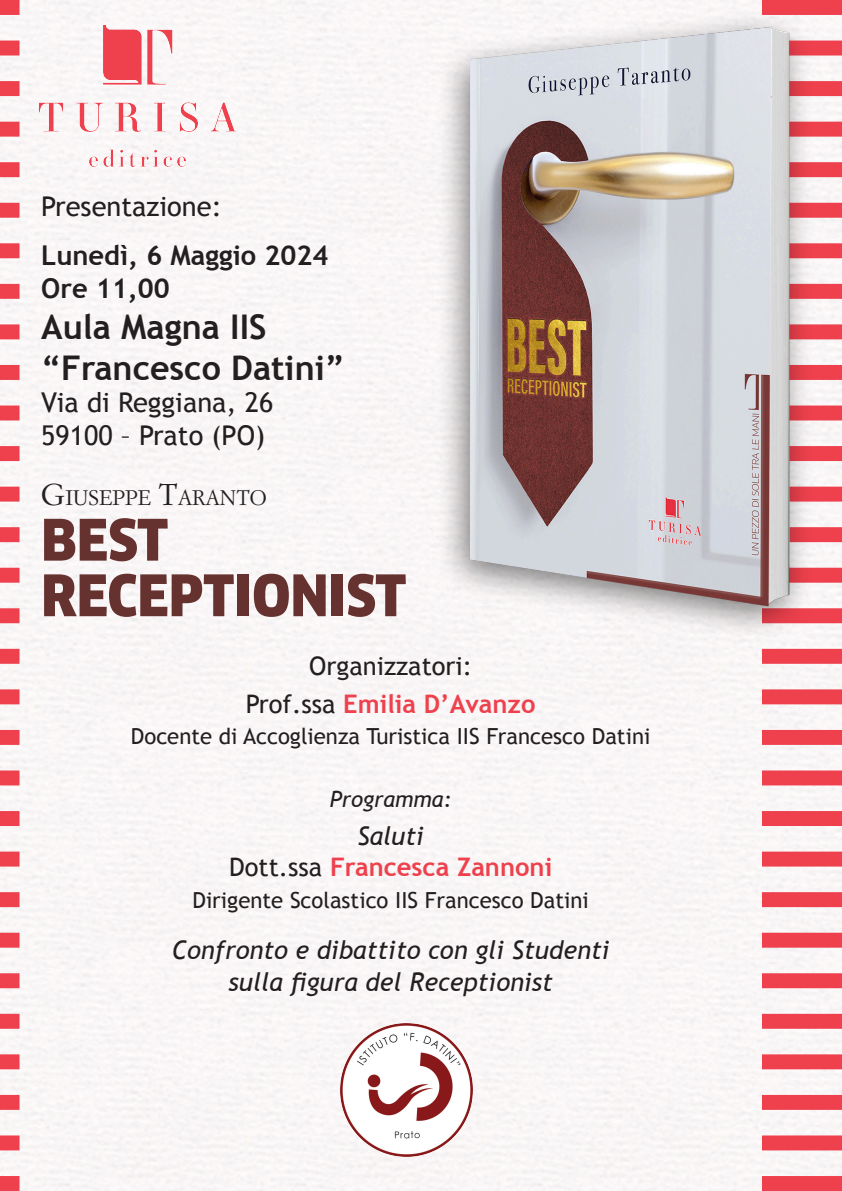
<style>
.page{position:relative;width:842px;height:1191px;background:#f9f6f6}
.page>*{position:absolute;margin:0;border:0;box-sizing:border-box;transform-origin:0 0}
.t1{font:900 55.8px "Clan Narrow";color:#663230}
.t2{font:700 34px "Trebuchet MS";color:#231f20}
.t3{font:27.3px "Trebuchet MS";color:#231f20}
.t4{font:700 27.3px "Trebuchet MS";color:#231f20}
.t5{font:italic 25.6px/31.6px "Trebuchet MS";color:#231f20;text-align:center}
.t6{font:700 25.6px "Trebuchet MS";color:#ee414d}
.t7{font:25.6px "Trebuchet MS";color:#231f20}
.t8{font:22.1px "Trebuchet MS";color:#231f20}
.t9{font:italic 22.1px "Trebuchet MS";color:#231f20}
.t10{font:20.7px "Simoncini Garamond";color:#231f20}
.s1{font-size:29.6px}
.s2{font-weight:400;color:#231f20}
</style>
<div class="page">
<div style="left:762px;top:649px;width:80px;height:15px;background:#ee414d"></div>
<div style="left:762px;top:689px;width:80px;height:15px;background:#ee414d"></div>
<div style="left:762px;top:730px;width:80px;height:15px;background:#ee414d"></div>
<div style="left:762px;top:770px;width:80px;height:15px;background:#ee414d"></div>
<div style="left:762px;top:811px;width:80px;height:15px;background:#ee414d"></div>
<div style="left:762px;top:851px;width:80px;height:15px;background:#ee414d"></div>
<div style="left:762px;top:892px;width:80px;height:15px;background:#ee414d"></div>
<div style="left:762px;top:932px;width:80px;height:15px;background:#ee414d"></div>
<div style="left:762px;top:973px;width:80px;height:15px;background:#ee414d"></div>
<div style="left:762px;top:1013px;width:80px;height:15px;background:#ee414d"></div>
<div style="left:762px;top:1054px;width:80px;height:15px;background:#ee414d"></div>
<div style="left:762px;top:1095px;width:80px;height:14px;background:#ee414d"></div>
<div style="left:762px;top:1135px;width:80px;height:15px;background:#ee414d"></div>
<div style="left:762px;top:1176px;width:80px;height:15px;background:#ee414d"></div>
<div style="left:0;top:0;width:20px;height:15px;background:#ee414d"></div>
<div style="left:0;top:41px;width:20px;height:14px;background:#ee414d"></div>
<div style="left:0;top:81px;width:20px;height:15px;background:#ee414d"></div>
<div style="left:0;top:122px;width:20px;height:15px;background:#ee414d"></div>
<div style="left:0;top:162px;width:20px;height:15px;background:#ee414d"></div>
<div style="left:0;top:203px;width:20px;height:15px;background:#ee414d"></div>
<div style="left:0;top:243px;width:20px;height:15px;background:#ee414d"></div>
<div style="left:0;top:284px;width:20px;height:15px;background:#ee414d"></div>
<div style="left:0;top:324px;width:20px;height:15px;background:#ee414d"></div>
<div style="left:0;top:365px;width:20px;height:15px;background:#ee414d"></div>
<div style="left:0;top:405px;width:20px;height:15px;background:#ee414d"></div>
<div style="left:0;top:446px;width:20px;height:15px;background:#ee414d"></div>
<div style="left:0;top:486px;width:20px;height:15px;background:#ee414d"></div>
<div style="left:0;top:527px;width:20px;height:15px;background:#ee414d"></div>
<div style="left:0;top:568px;width:20px;height:14px;background:#ee414d"></div>
<div style="left:0;top:608px;width:20px;height:15px;background:#ee414d"></div>
<div style="left:0;top:649px;width:20px;height:15px;background:#ee414d"></div>
<div style="left:0;top:689px;width:20px;height:15px;background:#ee414d"></div>
<div style="left:0;top:730px;width:20px;height:15px;background:#ee414d"></div>
<div style="left:0;top:770px;width:20px;height:15px;background:#ee414d"></div>
<div style="left:0;top:811px;width:20px;height:15px;background:#ee414d"></div>
<div style="left:0;top:851px;width:20px;height:15px;background:#ee414d"></div>
<div style="left:0;top:892px;width:20px;height:15px;background:#ee414d"></div>
<div style="left:0;top:932px;width:20px;height:15px;background:#ee414d"></div>
<div style="left:0;top:973px;width:20px;height:15px;background:#ee414d"></div>
<div style="left:0;top:1013px;width:20px;height:15px;background:#ee414d"></div>
<div style="left:0;top:1054px;width:20px;height:15px;background:#ee414d"></div>
<div style="left:0;top:1095px;width:20px;height:14px;background:#ee414d"></div>
<div style="left:0;top:1135px;width:20px;height:15px;background:#ee414d"></div>
<div style="left:0;top:1176px;width:20px;height:15px;background:#ee414d"></div>
<img style="left:404px;top:0;width:438px;height:658px">
<img style="left:39px;top:26px;width:196px;height:141px">
<img style="left:336px;top:1020px;width:141px;height:140px">
<p class="t3" style="left:41px;top:190px;width:182px">Presentazione:</p>
<p class="t4" style="left:41px;top:238px;width:289px">Lunedì, 6 Maggio 2024</p>
<p class="t4" style="left:41px;top:271px;width:130px">Ore 11,00</p>
<p class="t2" style="left:41px;top:305px;width:227px">Aula Magna IIS</p>
<p class="t2" style="left:41px;top:346px;width:305px">“Francesco Datini”</p>
<p class="t3" style="left:41px;top:386px;width:234px">Via di Reggiana, 26</p>
<p class="t3" style="left:41px;top:419px;width:225px">59100 – Prato (PO)</p>
<p class="t10" style="left:41px;top:485px;width:227px"><span class="s1">G</span>IUSEPPE <span class="s1">T</span>ARANTO</p>
<p class="t1" style="left:41px;top:505px;width:128px">BEST</p>
<p class="t1" style="left:41px;top:561px;width:366px">RECEPTIONIST</p>
<p class="t7" style="left:309px;top:651px;width:164px">Organizzatori:</p>
<p class="t6" style="left:246px;top:687px;width:291px"><span class="s2">Prof.ssa</span> Emilia D’Avanzo</p>
<p class="t8" style="left:131px;top:723px;width:521px">Docente di Accoglienza Turistica IIS Francesco Datini</p>
<p class="t9" style="left:330px;top:786px;width:123px">Programma:</p>
<p class="t5" style="left:357px;top:820px;width:68px">Saluti</p>
<p class="t6" style="left:229px;top:851px;width:325px"><span class="s2">Dott.ssa</span> Francesca Zannoni</p>
<p class="t8" style="left:192px;top:887px;width:398px">Dirigente Scolastico IIS Francesco Datini</p>
<p class="t5" style="left:172px;top:934px;width:439px">Confronto e dibattito con gli Studenti sulla figura del Receptionist</p>
</div>
